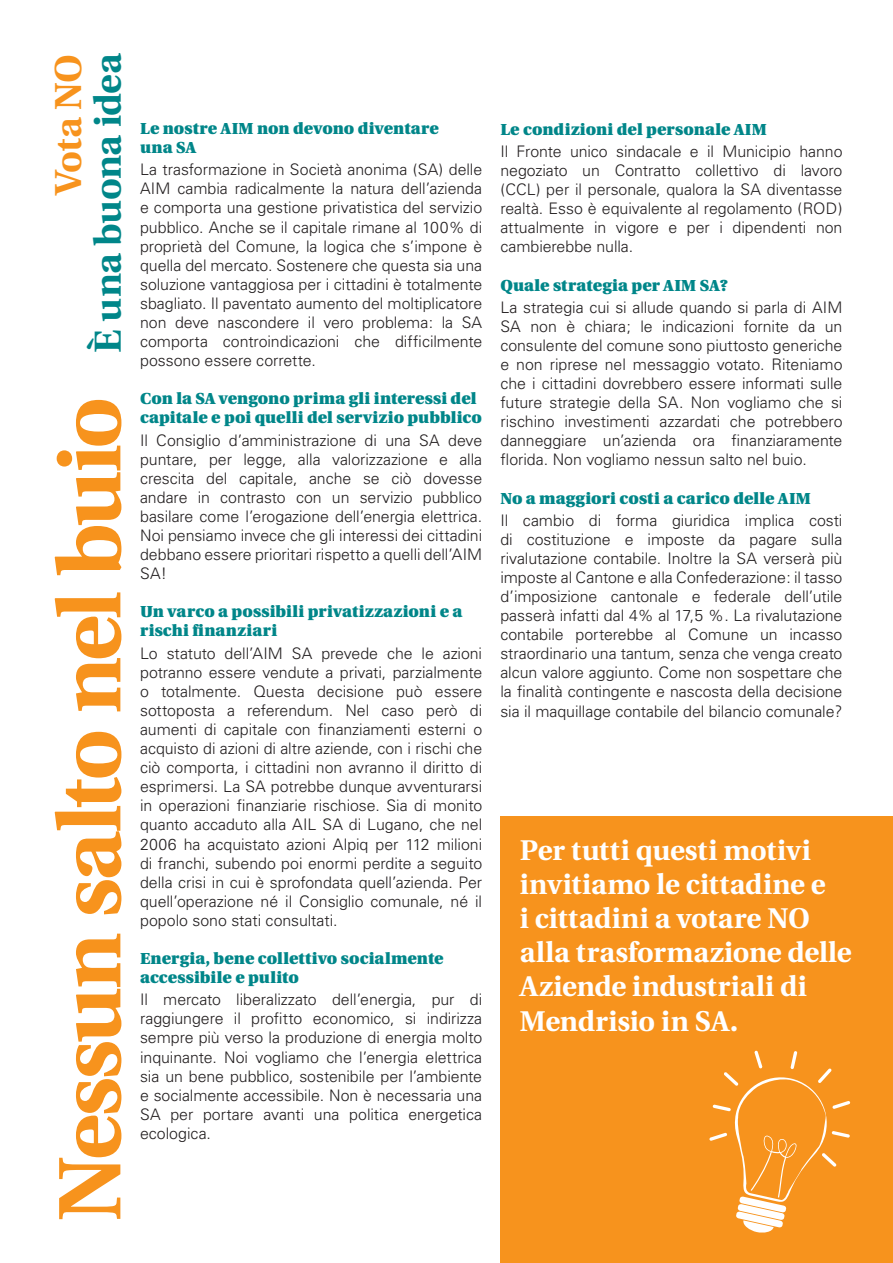
<style>
.page{position:relative;width:893px;height:1263px;background:#fff}
.page>*{position:absolute;margin:0;border:0;box-sizing:border-box;transform-origin:0 0}
.t1{font:700 88.5px "Utopia";letter-spacing:-.04em;color:#f7931d}
.t2{font:700 37.5px "Utopia";letter-spacing:-.015em;color:#008689}
.t3{font:700 37.5px "Utopia";color:#f7931d}
.t4{font:700 28.5px/34.2px "Utopia";color:#fff}
.t5{font:300 15.9px/19px "Univers";letter-spacing:-.005em;color:#231f20;text-align:justify}
.t6{font:900 15.9px/19px "Utopia";letter-spacing:.005em;color:#008689}
</style>
<div class="page">
<div style="left:500px;top:817px;width:393px;height:446px;background:#f7931d"></div>
<svg style="left:709px;top:1050px;width:141px;height:183px"></svg>
<h2 class="t3" style="left:47px;top:195px;width:143px;rotate:-90deg">Vota NO</h2>
<h2 class="t2" style="left:86px;top:353px;width:301px;rotate:-90deg">È una buona idea</h2>
<h1 class="t1" style="left:39px;top:1221px;width:826px;rotate:-90deg">Nessun salto nel buio</h1>
<p class="t6" style="left:140px;top:119px;width:300px">Le nostre AIM non devono diventare una SA</p>
<p class="t5" style="left:140px;top:160px;width:344px">La trasformazione in Società anonima (SA) delle AIM cambia radicalmente la natura dell’azienda e comporta una gestione privatistica del servizio pubblico. Anche se il capitale rimane al 100% di proprietà del Comune, la logica che s’impone è quella del mercato. Sostenere che questa sia una soluzione vantaggiosa per i cittadini è totalmente sbagliato. Il paventato aumento del moltiplicatore non deve nascondere il vero problema: la SA comporta controindicazioni che difficilmente possono essere corrette.</p>
<p class="t6" style="left:140px;top:389px;width:343px">Con la SA vengono prima gli interessi del capitale e poi quelli del servizio pubblico</p>
<p class="t5" style="left:140px;top:430px;width:344px">Il Consiglio d’amministrazione di una SA deve puntare, per legge, alla valorizzazione e alla crescita del capitale, anche se ciò dovesse andare in contrasto con un servizio pubblico basilare come l’erogazione dell’energia elettrica.<br>Noi pensiamo invece che gli interessi dei cittadini debbano essere prioritari rispetto a quelli dell’AIM SA!</p>
<p class="t6" style="left:140px;top:603px;width:324px">Un varco a possibili privatizzazioni e a rischi finanziari</p>
<p class="t5" style="left:140px;top:643px;width:344px">Lo statuto dell’AIM SA prevede che le azioni potranno essere vendute a privati, parzialmente o totalmente. Questa decisione può essere sottoposta a referendum. Nel caso però di aumenti di capitale con finanziamenti esterni o acquisto di azioni di altre aziende, con i rischi che ciò comporta, i cittadini non avranno il diritto di esprimersi. La SA potrebbe dunque avventurarsi in operazioni finanziarie rischiose. Sia di monito quanto accaduto alla AIL SA di Lugano, che nel 2006 ha acquistato azioni Alpiq per 112 milioni di franchi, subendo poi enormi perdite a seguito della crisi in cui è sprofondata quell’azienda. Per quell’operazione né il Consiglio comunale, né il popolo sono stati consultati.</p>
<p class="t6" style="left:140px;top:949px;width:305px">Energia, bene collettivo socialmente accessibile e pulito</p>
<p class="t5" style="left:140px;top:990px;width:344px">Il mercato liberalizzato dell’energia, pur di raggiungere il profitto economico, si indirizza sempre più verso la produzione di energia molto inquinante. Noi vogliamo che l’energia elettrica sia un bene pubblico, sostenibile per l’ambiente e socialmente accessibile. Non è necessaria una SA per portare avanti una politica energetica ecologica.</p>
<p class="t6" style="left:500px;top:120px;width:268px">Le condizioni del personale AIM</p>
<p class="t5" style="left:500px;top:142px;width:344px">Il Fronte unico sindacale e il Municipio hanno negoziato un Contratto collettivo di lavoro (CCL) per il personale, qualora la SA diventasse realtà. Esso è equivalente al regolamento (ROD) attualmente in vigore e per i dipendenti non cambierebbe nulla.</p>
<p class="t6" style="left:500px;top:276px;width:229px">Quale strategia per AIM SA?</p>
<p class="t5" style="left:500px;top:297px;width:344px">La strategia cui si allude quando si parla di AIM SA non è chiara; le indicazioni fornite da un consulente del comune sono piuttosto generiche e non riprese nel messaggio votato. Riteniamo che i cittadini dovrebbero essere informati sulle future strategie della SA. Non vogliamo che si rischino investimenti azzardati che potrebbero danneggiare un’azienda ora finanziaramente florida. Non vogliamo nessun salto nel buio.</p>
<p class="t6" style="left:500px;top:489px;width:312px">No a maggiori costi a carico delle AIM</p>
<p class="t5" style="left:500px;top:510px;width:344px">Il cambio di forma giuridica implica costi di costituzione e imposte da pagare sulla rivalutazione contabile. Inoltre la SA verserà più imposte al Cantone e alla Confederazione: il tasso d’imposizione cantonale e federale dell’utile passerà infatti dal 4% al 17,5 %. La rivalutazione contabile porterebbe al Comune un incasso straordinario una tantum, senza che venga creato alcun valore aggiunto. Come non sospettare che la finalità contingente e nascosta della decisione sia il maquillage contabile del bilancio comunale?</p>
<h3 class="t4" style="left:520px;top:833px;width:333px">Per tutti questi motivi invitiamo le cittadine e<br>i cittadini a votare NO alla trasformazione delle<br>Aziende industriali di<br>Mendrisio in SA.</h3>
</div>
